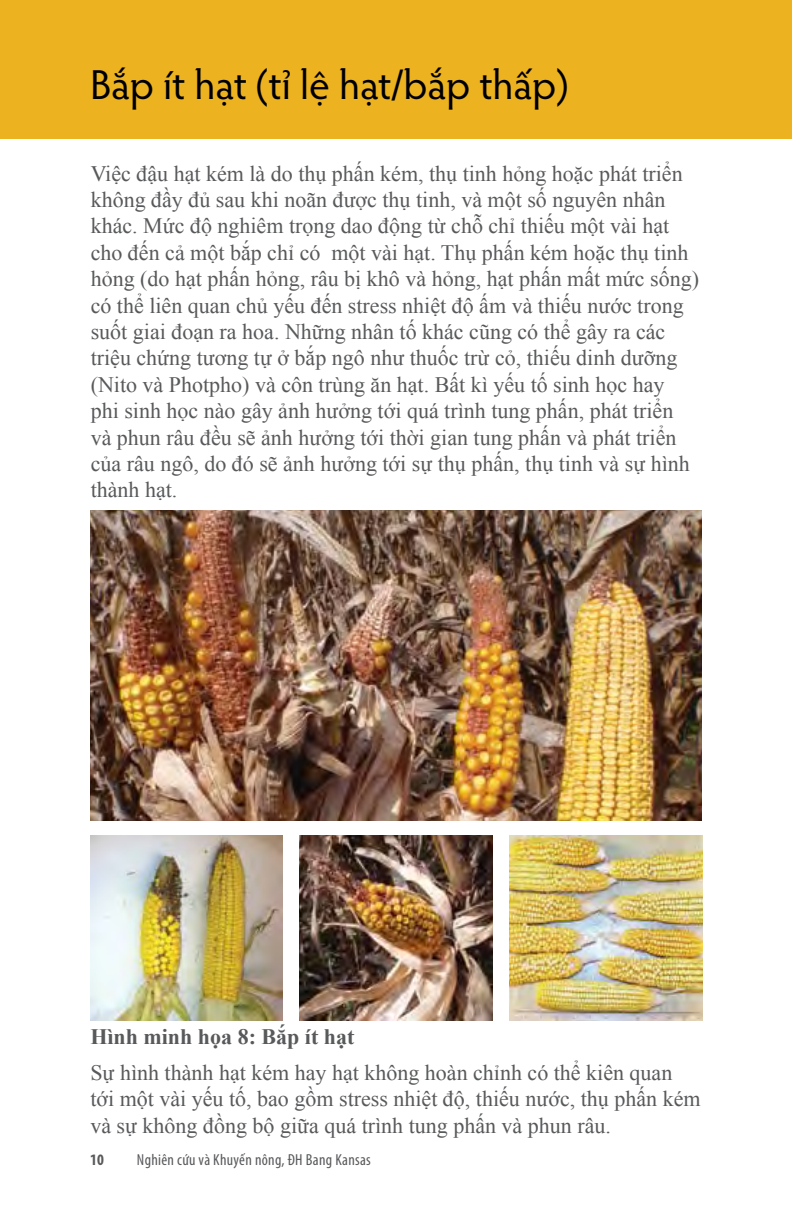
<style>
.page{position:relative;width:792px;height:1224px;background:#fff}
.page>*{position:absolute;margin:0;border:0;box-sizing:border-box;transform-origin:0 0}
.t1{font:42px "Hypatia Sans Pro";letter-spacing:-.005em;color:#000}
.t2{font:22px/26.4px "Times New Roman";color:#58595b}
.t3{font:700 22px "Times New Roman";color:#58595b}
.t4{font:condensed 16px "Myriad Pro";letter-spacing:.02em;color:#58595b}
.t5{font:700 condensed 16px "Myriad Pro";color:#58595b}
</style>
<div class="page">
<div style="left:0;top:0;width:792px;height:138px;background:#ecb21f"></div>
<img style="left:90px;top:835px;width:192px;height:185px">
<img style="left:300px;top:835px;width:193px;height:185px">
<img style="left:510px;top:835px;width:193px;height:185px">
<img style="left:91px;top:511px;width:611px;height:310px">
<h1 class="t1" style="left:90px;top:56px;width:480px">Bắp ít hạt (tỉ lệ hạt/bắp thấp)</h1>
<p class="t2" style="left:91px;top:160px;width:610px">Việc đậu hạt kém là do thụ phấn kém, thụ tinh hỏng hoặc phát triển không đầy đủ sau khi noãn được thụ tinh, và một số nguyên nhân khác. Mức độ nghiêm trọng dao động từ chỗ chỉ thiếu một vài hạt cho đến cả một bắp chỉ có một vài hạt. Thụ phấn kém hoặc thụ tinh hỏng (do hạt phấn hỏng, râu bị khô và hỏng, hạt phấn mất mức sống) có thể liên quan chủ yếu đến stress nhiệt độ ấm và thiếu nước trong suốt giai đoạn ra hoa. Những nhân tố khác cũng có thể gây ra các triệu chứng tương tự ở bắp ngô như thuốc trừ cỏ, thiếu dinh dưỡng (Nito và Photpho) và côn trùng ăn hạt. Bất kì yếu tố sinh học hay<br>phi sinh học nào gây ảnh hưởng tới quá trình tung phấn, phát triển và phun râu đều sẽ ảnh hưởng tới thời gian tung phấn và phát triển của râu ngô, do đó sẽ ảnh hưởng tới sự thụ phấn, thụ tinh và sự hình thành hạt.</p>
<p class="t3" style="left:90px;top:1022px;width:266px">Hình minh họa 8: Bắp ít hạt</p>
<p class="t2" style="left:90px;top:1059px;width:612px">Sự hình thành hạt kém hay hạt không hoàn chỉnh có thể kiên quan tới một vài yếu tố, bao gồm stress nhiệt độ, thiếu nước, thụ phấn kém và sự không đồng bộ giữa quá trình tung phấn và phun râu.</p>
<p class="t5" style="left:90px;top:1150px;width:15px">10</p>
<p class="t4" style="left:137px;top:1150px;width:235px">Nghiên cứu và Khuyến nông, ĐH Bang Kansas</p>
</div>
